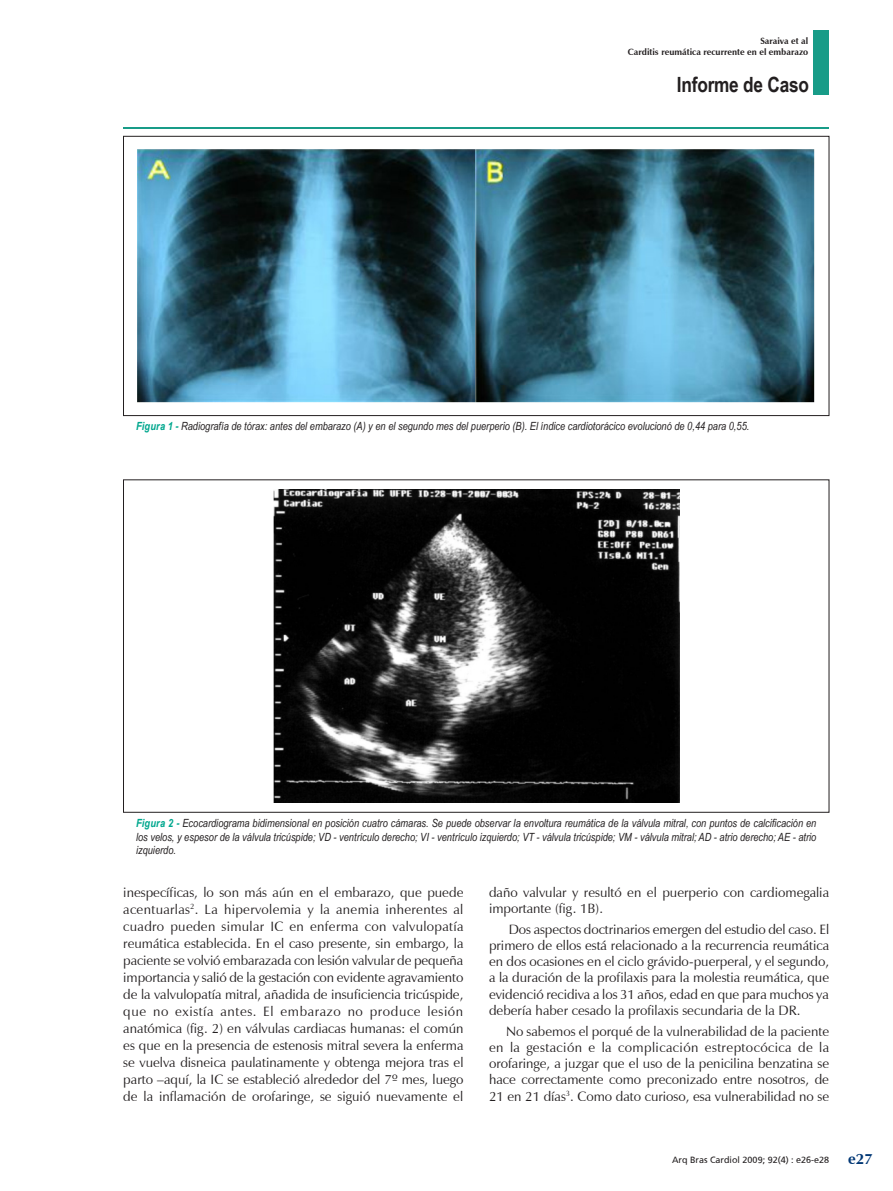
<style>
.page{position:relative;width:893px;height:1191px;background:#fff}
.page>*{position:absolute;margin:0;border:0;box-sizing:border-box;transform-origin:0 0}
.t1{font:700 21px "Arial Narrow";letter-spacing:-.01em;color:#231f20}
.t2{font:700 15px "Zapf Humanist 601 BT";color:#013775}
.Texto{font:13.5px/17px "Zapf Humanist 601 BT";color:#231f20;text-align:justify}
._04_FIGURA_ref{font:italic 11.25px/13.5px "Arial Narrow";color:#231f20;text-align:justify}
.t3{font:700 9px "Zapf Humanist 601 BT";color:#231f20}
.t4{font:9px "Frutiger";color:#231f20}
.s1{font-weight:700;color:#00a78e}
</style>
<div class="page">
<hr style="left:123px;top:127px;width:706px;height:1px;background:#189c88">
<div style="left:813px;top:30px;width:16px;height:64px;background:#189c88"></div>
<img style="left:138px;top:149px;width:677px;height:253px">
<img style="left:273px;top:489px;width:406px;height:313px">
<p class="t3" style="left:760px;top:36px;width:49px">Saraiva et al</p>
<p class="t3" style="left:628px;top:47px;width:182px">Carditis reumática recurrente en el embarazo</p>
<h1 class="t1" style="left:677px;top:69px;width:133px">Informe de Caso</h1>
<p class="_04_FIGURA_ref" style="left:136px;top:419px;width:615px"><span class="s1">Figura 1 -</span> Radiografía de tórax: antes del embarazo (A) y en el segundo mes del puerperio (B). El índice cardiotorácico evolucionó de 0,44 para 0,55.</p>
<p class="_04_FIGURA_ref" style="left:136px;top:816px;width:682px"><span class="s1">Figura 2 -</span> Ecocardiograma bidimensional en posición cuatro cámaras. Se puede observar la envoltura reumática de la válvula mitral, con puntos de calcificación en los velos, y espesor de la válvula tricúspide; VD - ventrículo derecho; VI - ventrículo izquierdo; VT - válvula tricúspide; VM - válvula mitral; AD - atrio derecho; AE - atrio izquierdo.</p>
<p class="Texto" style="left:123px;top:883px;width:342px">inespecíficas, lo son más aún en el embarazo, que puede acentuarlas<sup>2</sup>. La hipervolemia y la anemia inherentes al cuadro pueden simular IC en enferma con valvulopatía reumática establecida. En el caso presente, sin embargo, la paciente se volvió embarazada con lesión valvular de pequeña importancia y salió de la gestación con evidente agravamiento de la valvulopatía mitral, añadida de insuficiencia tricúspide, que no existía antes. El embarazo no produce lesión anatómica (fig. 2) en válvulas cardiacas humanas: el común es que en la presencia de estenosis mitral severa la enferma se vuelva disneica paulatinamente y obtenga mejora tras el parto –aquí, la IC se estableció alrededor del 7º mes, luego de la inflamación de orofaringe, se siguió nuevamente el</p>
<p class="Texto" style="left:489px;top:884px;width:342px;line-height:16.2px">daño valvular y resultó en el puerperio con cardiomegalia importante (fig. 1B).</p>
<p class="Texto" style="left:489px;top:921px;width:342px;line-height:16.2px;text-indent:20px">Dos aspectos doctrinarios emergen del estudio del caso. El primero de ellos está relacionado a la recurrencia reumática en dos ocasiones en el ciclo grávido-puerperal, y el segundo, a la duración de la profilaxis para la molestia reumática, que evidenció recidiva a los 31 años, edad en que para muchos ya debería haber cesado la profilaxis secundaria de la DR.</p>
<p class="Texto" style="left:489px;top:1022px;width:342px;line-height:16.2px;text-indent:17px">No sabemos el porqué de la vulnerabilidad de la paciente en la gestación e la complicación estreptocócica de la orofaringe, a juzgar que el uso de la penicilina benzatina se hace correctamente como preconizado entre nosotros, de 21 en 21 días<sup>3</sup>. Como dato curioso, esa vulnerabilidad no se</p>
<p class="t4" style="left:672px;top:1154px;width:159px">Arq Bras Cardiol 2009; 92(4) : e26-e28</p>
<p class="t2" style="left:848px;top:1149px;width:26px">e27</p>
</div>
